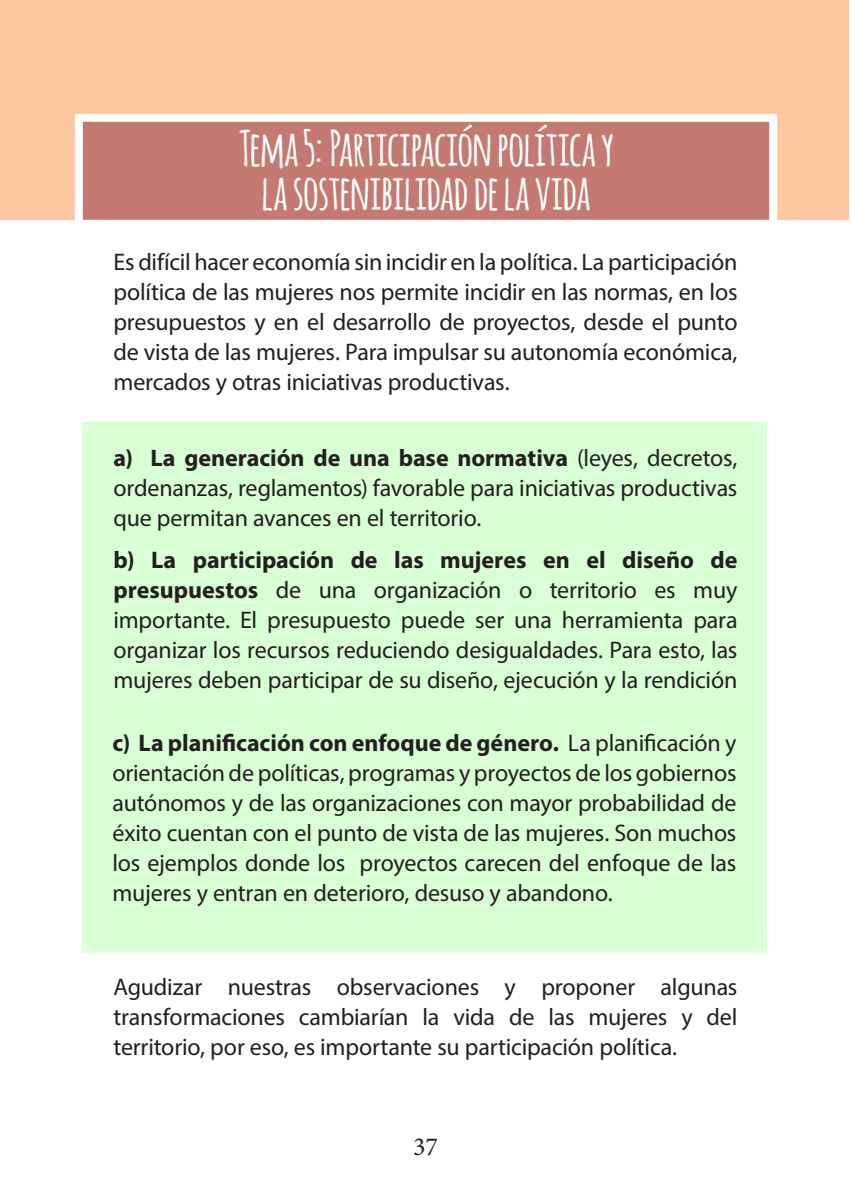
<style>
.page{position:relative;width:851px;height:1191px;background:#fff}
.page>*{position:absolute;margin:0;border:0;box-sizing:border-box;transform-origin:0 0}
.t1{font:700 48px/44px "Amatic";letter-spacing:-.005em;color:#fff;text-align:center}
.t2{font:26px "Minion Pro";color:#231f20}
.t3{font:24px/30px "Myriad Pro";letter-spacing:-.005em;color:#231f20;text-align:justify}
.s1{font-weight:700}
</style>
<div class="page">
<div style="left:0;top:0;width:848px;height:220px;background:#fcc7a0"></div>
<div style="left:83px;top:422px;width:683px;height:530px;background:#d9ffd4"></div>
<div style="left:75px;top:114px;width:702px;height:114px;background:#c47a71;border:8px solid #fff"></div>
<h1 class="t1" style="left:239px;top:124px;width:375px">Tema 5: Participación política y la sostenibilidad de la vida</h1>
<p class="t3" style="left:113px;top:246px;width:625px">Es difícil hacer economía sin incidir en la política. La participación política de las mujeres nos permite incidir en las normas, en los presupuestos y en el desarrollo de proyectos, desde el punto de vista de las mujeres. Para impulsar su autonomía económica, mercados y otras iniciativas productivas.</p>
<p class="t3" style="left:113px;top:442px;width:625px"><span class="s1">a) La generación de una base normativa</span> (leyes, decretos, ordenanzas, reglamentos) favorable para iniciativas productivas que permitan avances en el territorio.</p>
<p class="t3" style="left:113px;top:544px;width:625px"><span class="s1">b) La participación de las mujeres en el diseño de presupuestos</span> de una organización o territorio es muy importante. El presupuesto puede ser una herramienta para organizar los recursos reduciendo desigualdades. Para esto, las mujeres deben participar de su diseño, ejecución y la rendición</p>
<p class="t3" style="left:112px;top:728px;width:625px"><span class="s1">c) La planificación con enfoque de género.</span> La planificación y orientación de políticas, programas y proyectos de los gobiernos autónomos y de las organizaciones con mayor probabilidad de éxito cuentan con el punto de vista de las mujeres. Son muchos los ejemplos donde los proyectos carecen del enfoque de las mujeres y entran en deterioro, desuso y abandono.</p>
<p class="t3" style="left:113px;top:971px;width:625px">Agudizar nuestras observaciones y proponer algunas transformaciones cambiarían la vida de las mujeres y del territorio, por eso, es importante su participación política.</p>
<p class="t2" style="left:413px;top:1129px;width:26px">37</p>
</div>
